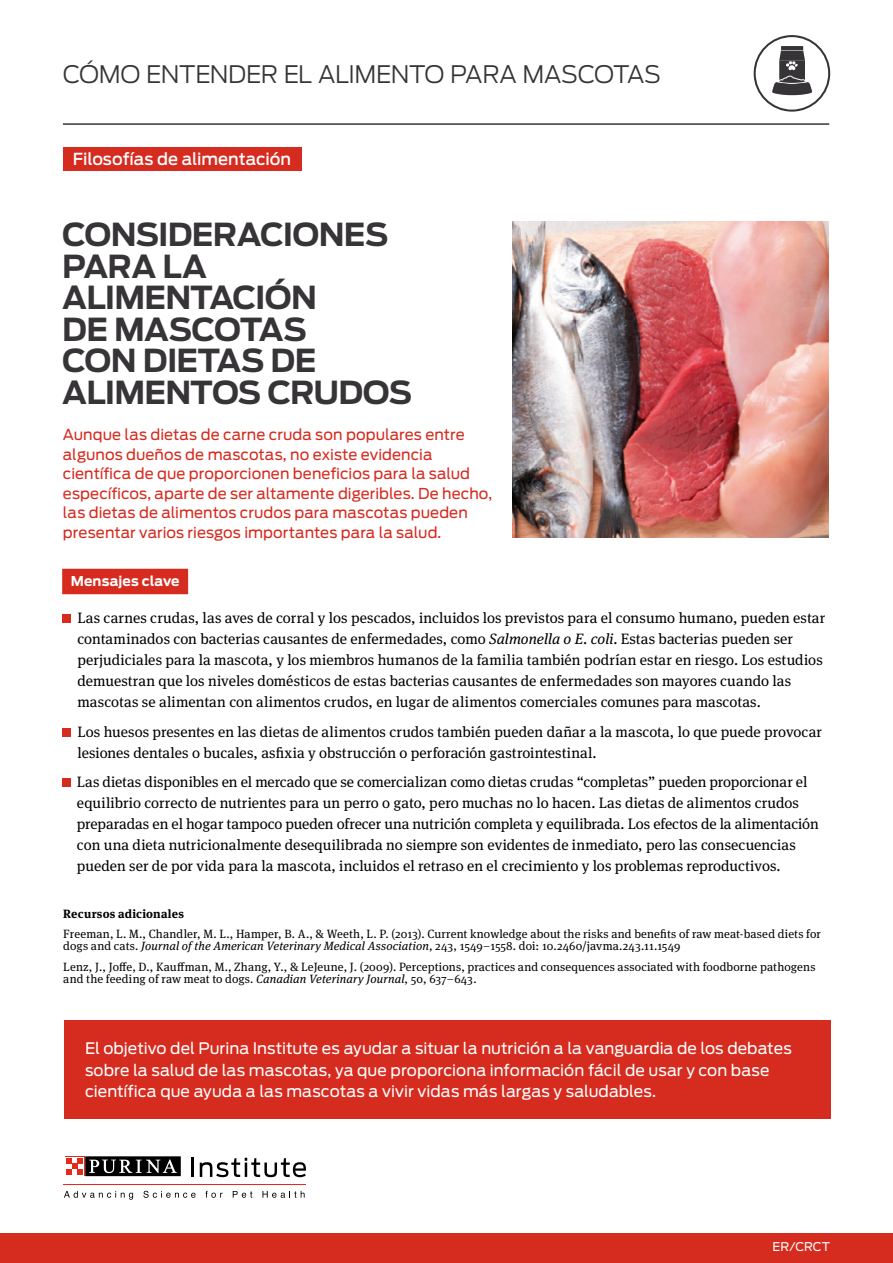
<style>
.page{position:relative;width:893px;height:1263px;background:#fff}
.page>*{position:absolute;margin:0;border:0;box-sizing:border-box;transform-origin:0 0}
.t1{font:700 31.5px/31.5px "Antenna";letter-spacing:-.025em;color:#373437}
.t2{font:300 24px "Antenna";letter-spacing:-.015em;color:#373437}
.t3{font:500 16.5px "Antenna";letter-spacing:-.005em;color:#fff}
.t4{font:15.75px/21.8px "Antenna";color:#fff}
.t5{font:15px/21px "Meta Serif Pro";color:#000}
.t6{font:15px/19.5px "Antenna";letter-spacing:.005em;color:#d62b1f}
.t7{font:700 13.5px "Antenna";letter-spacing:.01em;color:#fff}
.t8{font:12px/12px "Meta Serif Pro";letter-spacing:.01em;color:#000}
.t9{font:700 12px "Meta Serif Pro";letter-spacing:.02em;color:#000}
.t10{font:12px "Antenna";color:#fff}
.s1{font-style:italic}
</style>
<div class="page">
<div style="left:0;top:1233px;width:893px;height:30px;background:#d62b1f"></div>
<hr style="left:63px;top:123px;width:766px;height:2px;background:#373437">
<hr style="left:64px;top:1184px;width:242px;height:1px;background:#e52a1b">
<svg style="left:192px;top:1158px;width:2px;height:19px"></svg>
<svg style="left:200px;top:1158px;width:106px;height:19px"></svg>
<svg style="left:64px;top:1191px;width:69px;height:9px"></svg>
<svg style="left:143px;top:1191px;width:53px;height:7px"></svg>
<svg style="left:205px;top:1191px;width:18px;height:7px"></svg>
<svg style="left:233px;top:1191px;width:19px;height:7px"></svg>
<svg style="left:262px;top:1191px;width:43px;height:7px"></svg>
<svg style="left:85px;top:1176px;width:96px;height:1px"></svg>
<svg style="left:65px;top:1156px;width:20px;height:20px"></svg>
<div style="left:85px;top:1156px;width:96px;height:20px;background:#000"></div>
<svg style="left:89px;top:1159px;width:88px;height:14px"></svg>
<div style="left:65px;top:1157px;width:19px;height:18px;background:#fff"></div>
<svg style="left:66px;top:1158px;width:17px;height:17px"></svg>
<img style="left:512px;top:221px;width:317px;height:317px">
<div style="left:63px;top:147px;width:238px;height:24px;background:#d62b1f"></div>
<div style="left:62px;top:569px;width:126px;height:25px;background:#d62b1f"></div>
<div style="left:62px;top:614px;width:9px;height:9px;background:#d62b1f"></div>
<div style="left:62px;top:728px;width:9px;height:8px;background:#d62b1f"></div>
<div style="left:62px;top:778px;width:9px;height:9px;background:#d62b1f"></div>
<div style="left:64px;top:1020px;width:766px;height:98px;background:#d62b1f"></div>
<svg style="left:754px;top:35px;width:76px;height:77px"></svg>
<h2 class="t2" style="left:63px;top:58px;width:600px">CÓMO ENTENDER EL ALIMENTO PARA MASCOTAS</h2>
<p class="t3" style="left:73px;top:148px;width:220px">Filosofías de alimentación</p>
<h1 class="t1" style="left:62px;top:219px;width:351px">CONSIDERACIONES<br>PARA LA<br>ALIMENTACIÓN<br>DE MASCOTAS<br>CON DIETAS DE<br>ALIMENTOS CRUDOS</h1>
<p class="t6" style="left:63px;top:425px;width:431px">Aunque las dietas de carne cruda son populares entre algunos dueños de mascotas, no existe evidencia científica de que proporcionen beneficios para la salud específicos, aparte de ser altamente digeribles. De hecho, las dietas de alimentos crudos para mascotas pueden presentar varios riesgos importantes para la salud.</p>
<p class="t7" style="left:71px;top:571px;width:110px">Mensajes clave</p>
<p class="t5" style="left:77px;top:606px;width:749px">Las carnes crudas, las aves de corral y los pescados, incluidos los previstos para el consumo humano, pueden estar contaminados con bacterias causantes de enfermedades, como <span class="s1">Salmonella o E. coli</span>. Estas bacterias pueden ser perjudiciales para la mascota, y los miembros humanos de la familia también podrían estar en riesgo. Los estudios demuestran que los niveles domésticos de estas bacterias causantes de enfermedades son mayores cuando las mascotas se alimentan con alimentos crudos, en lugar de alimentos comerciales comunes para mascotas.</p>
<p class="t5" style="left:77px;top:720px;width:746px">Los huesos presentes en las dietas de alimentos crudos también pueden dañar a la mascota, lo que puede provocar lesiones dentales o bucales, asfixia y obstrucción o perforación gastrointestinal.</p>
<p class="t5" style="left:77px;top:770px;width:743px">Las dietas disponibles en el mercado que se comercializan como dietas crudas “completas” pueden proporcionar el equilibrio correcto de nutrientes para un perro o gato, pero muchas no lo hacen. Las dietas de alimentos crudos preparadas en el hogar tampoco pueden ofrecer una nutrición completa y equilibrada. Los efectos de la alimentación con una dieta nutricionalmente desequilibrada no siempre son evidentes de inmediato, pero las consecuencias pueden ser de por vida para la mascota, incluidos el retraso en el crecimiento y los problemas reproductivos.</p>
<p class="t9" style="left:63px;top:904px;width:122px">Recursos adicionales</p>
<p class="t8" style="left:63px;top:928px;width:759px">Freeman, L. M., Chandler, M. L., Hamper, B. A., &amp; Weeth, L. P. (2013). Current knowledge about the risks and benefits of raw meat-based diets for dogs and cats. <span class="s1">Journal of the American Veterinary Medical Association</span>, 243, 1549–1558. doi: 10.2460/javma.243.11.1549</p>
<p class="t8" style="left:63px;top:960px;width:754px">Lenz, J., Joffe, D., Kauffman, M., Zhang, Y., &amp; LeJeune, J. (2009). Perceptions, practices and consequences associated with foodborne pathogens and the feeding of raw meat to dogs. <span class="s1">Canadian Veterinary Journal</span>, 50, 637–643.</p>
<p class="t4" style="left:85px;top:1037px;width:708px">El objetivo del Purina Institute es ayudar a situar la nutrición a la vanguardia de los debates sobre la salud de las mascotas, ya que proporciona información fácil de usar y con base científica que ayuda a las mascotas a vivir vidas más largas y saludables.</p>
<p class="t10" style="left:773px;top:1239px;width:59px">ER/CRCT</p>
</div>
